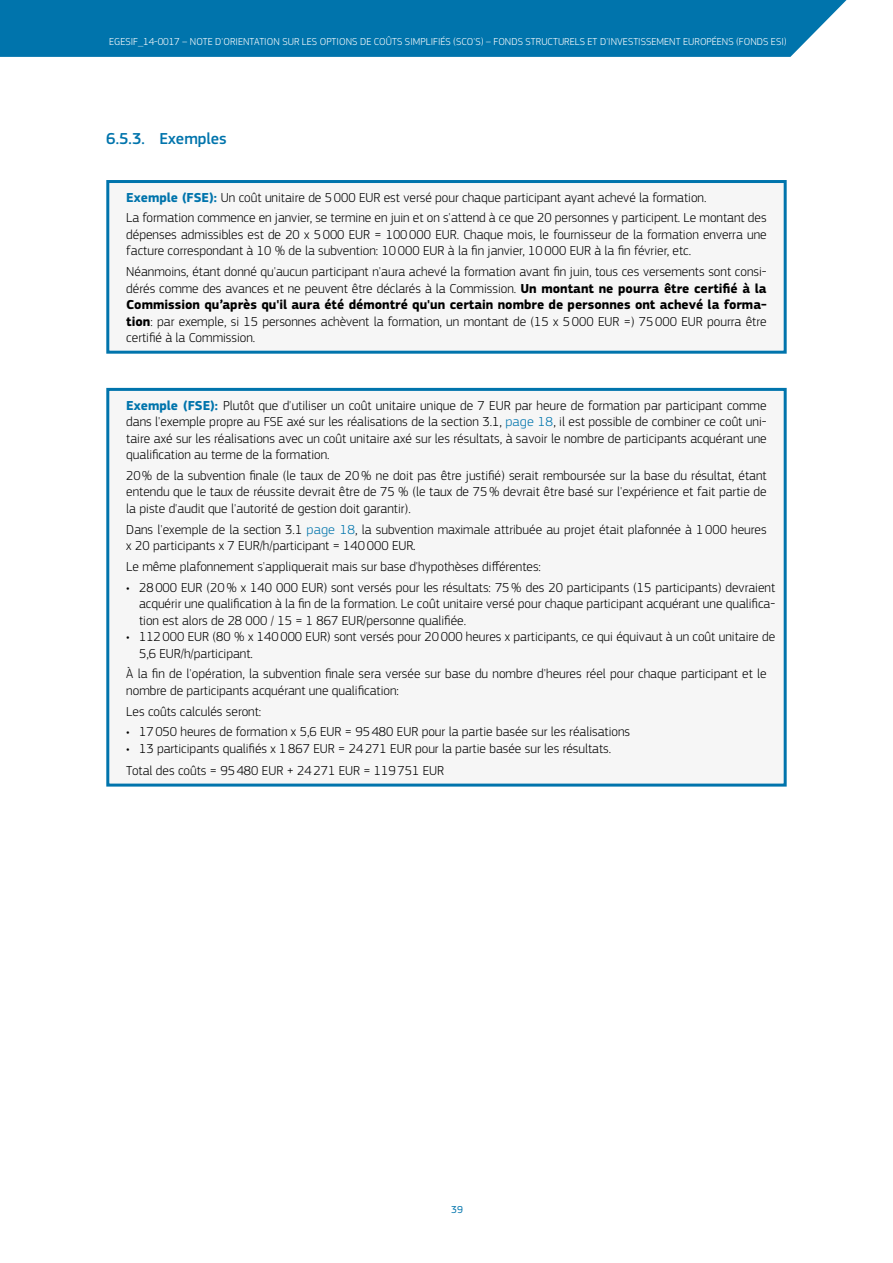
<style>
.page{position:relative;width:893px;height:1263px;background:#fff}
.page>*{position:absolute;margin:0;border:0;box-sizing:border-box;transform-origin:0 0}
.t1{font:500 16.5px "EC Square Sans Pro";color:#0074ac}
.t2{font:300 13.5px/16.5px "EC Square Sans Pro";color:#000}
.t3{font:300 10.5px "EC Square Sans Pro";letter-spacing:.005em;color:#fff}
.t4{font:10.5px "EC Square Sans Pro";color:#0074ac}
.s1{font-weight:700;color:#0074ac}
.s2{font-weight:700}
.s3{color:#0074ac}
.s4{font-weight:400;font-style:italic}
</style>
<div class="page">
<div style="left:0;top:0;width:847px;height:57px;background:#0074ac"></div>
<div style="left:108px;top:182px;width:677px;height:170px;background:#f6f6f6"></div>
<div style="left:106px;top:180px;width:681px;height:174px;border:3px solid #0074ac"></div>
<div style="left:108px;top:389px;width:677px;height:396px;background:#f6f6f6"></div>
<div style="left:106px;top:388px;width:681px;height:398px;border:3px solid #0074ac"></div>
<p class="t3" style="left:109px;top:35px;width:679px">EGESIF_14-0017 – NOTE D'ORIENTATION SUR LES OPTIONS DE COÛTS SIMPLIFIÉS (SCO'S) – FONDS STRUCTURELS ET D'INVESTISSEMENT EUROPÉENS (FONDS ESI)</p>
<p class="t1" style="left:106px;top:129px;width:122px">6.5.3. Exemples</p>
<p class="t2" style="left:126px;top:187px;width:642px;line-height:20.7px"><span class="s1">Exemple (FSE):</span> Un coût unitaire de 5000 EUR est versé pour chaque participant ayant achevé la formation.<br>La formation commence en janvier, se termine en juin et on s'attend à ce que 20 personnes y participent. Le montant des</p>
<p class="t2" style="left:126px;top:226px;width:642px">dépenses admissibles est de 20 x 5000 EUR = 100000 EUR. Chaque mois, le fournisseur de la formation enverra une facture correspondant à 10 % de la subvention: 10000 EUR à la fin janvier, 10000 EUR à la fin février, etc.</p>
<p class="t2" style="left:126px;top:263px;width:642px;text-align:justify">Néanmoins, étant donné qu'aucun participant n'aura achevé la formation avant fin juin, tous ces versements sont consi&shy;dérés comme des avances et ne peuvent être déclarés à la Commission. <span class="s2">Un montant ne pourra être certifié à la Commission qu’après qu'il aura été démontré qu'un certain nombre de personnes ont achevé la forma&shy;tion</span>: par exemple, si 15 personnes achèvent la formation, un montant de (15 x 5000 EUR =) 75000 EUR pourra être certifié à la Commission.</p>
<p class="t2" style="left:126px;top:397px;width:642px;text-align:justify"><span class="s1">Exemple (FSE):</span> Plutôt que d'utiliser un coût unitaire unique de 7 EUR par heure de formation par participant comme dans l'exemple propre au FSE axé sur les réalisations de la section 3.1, <span class="s3">page 18</span>, il est possible de combiner ce coût uni&shy;taire axé sur les réalisations avec un coût unitaire axé sur les résultats, à savoir le nombre de participants acquérant une qualification au terme de la formation.</p>
<p class="t2" style="left:126px;top:467px;width:642px;text-align:justify">20% de la subvention finale (le taux de 20% ne doit pas être justifié) serait remboursée sur la base du résultat, étant entendu que le taux de réussite devrait être de 75 % (le taux de 75% devrait être basé sur l'expérience et fait partie de la piste d'audit que l'autorité de gestion doit garantir).</p>
<p class="t2" style="left:126px;top:521px;width:642px">Dans l'exemple de la section 3.1 <span class="s3">page 18</span>, la subvention maximale attribuée au projet était plafonnée à 1000 heures x 20 participants x 7 EUR/h/participant = 140000 EUR<span class="s4">.</span></p>
<p class="t2" style="left:126px;top:558px;width:416px">Le même plafonnement s'appliquerait mais sur base d'hypothèses différentes:</p>
<p class="t2" style="left:139px;top:579px;width:638px;text-align:justify;text-indent:-13px">• 28000 EUR (20% x 140 000 EUR) sont versés pour les résultats: 75% des 20 participants (15 participants) devraient acquérir une qualification à la fin de la formation. Le coût unitaire versé pour chaque participant acquérant une qualifica&shy;tion est alors de 28 000 / 15 = 1 867 EUR/personne qualifiée.</p>
<p class="t2" style="left:139px;top:628px;width:638px;text-indent:-13px">• 112000 EUR (80 % x 140000 EUR) sont versés pour 20000 heures x participants, ce qui équivaut à un coût unitaire de<br>5,6 EUR/h/participant.</p>
<p class="t2" style="left:126px;top:665px;width:642px">À la fin de l'opération, la subvention finale sera versée sur base du nombre d'heures réel pour chaque participant et le nombre de participants acquérant une qualification:</p>
<p class="t2" style="left:126px;top:703px;width:137px">Les coûts calculés seront:</p>
<p class="t2" style="left:126px;top:723px;width:505px">• 17050 heures de formation x 5,6 EUR = 95480 EUR pour la partie basée sur les réalisations</p>
<p class="t2" style="left:126px;top:737px;width:487px;line-height:22.2px">• 13 participants qualifiés x 1867 EUR = 24271 EUR pour la partie basée sur les résultats.<br>Total des coûts = 95480 EUR + 24271 EUR = 119751 EUR</p>
<p class="t4" style="left:451px;top:1203px;width:13px">39</p>
</div>
